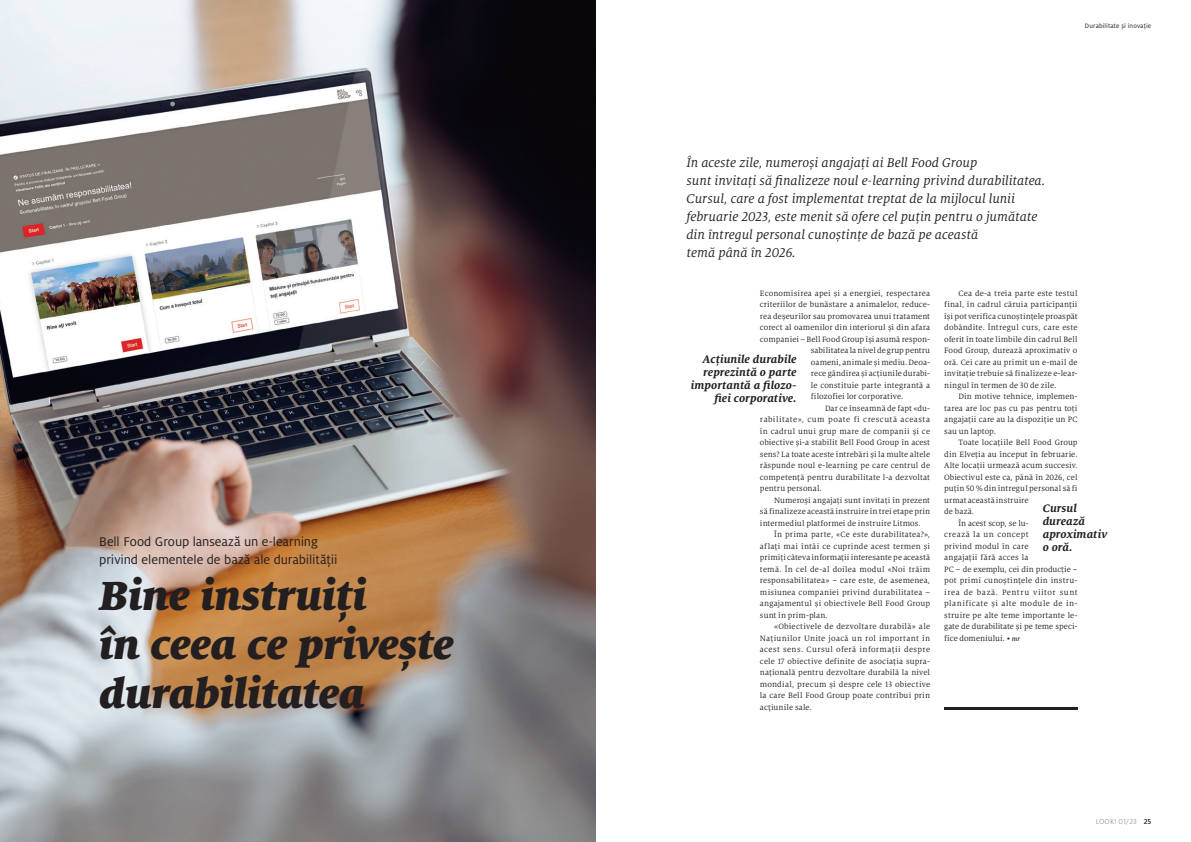
<style>
.page{position:relative;width:1191px;height:842px;background:#fff}
.page>*{position:absolute;margin:0;border:0;box-sizing:border-box;transform-origin:0 0}
.t1{font:italic 900 45px/49px "Milo Serif Pro";letter-spacing:-.005em;color:#231f20}
.t2{font:italic 14px/18px "Milo Serif Pro";color:#231f20}
.t3{font:14px/18px "Milo Pro";letter-spacing:-.005em;color:#231f20}
.t4{font:italic 700 12px/13px "Milo Serif Pro";letter-spacing:.005em;color:#231f20}
.t5{font:8.5px/11.5px "Milo Serif Pro";letter-spacing:.015em;color:#231f20;text-align:justify}
.t6{font:8.5px "Milo Serif Pro";letter-spacing:-.005em;color:#231f20}
.t7{font:8.5px "Milo Serif Pro";letter-spacing:.05em;color:#231f20}
.t8{font:8.5px "Milo Serif Pro";letter-spacing:.055em;color:#231f20}
.t9{font:8.5px "Milo Serif Pro";letter-spacing:.045em;color:#231f20}
.t10{font:8.5px "Milo Serif Pro";letter-spacing:.04em;color:#231f20}
.t11{font:8.5px "Milo Serif Pro";letter-spacing:-.01em;color:#231f20}
.t12{font:8.5px "Milo Serif Pro";letter-spacing:.065em;color:#231f20}
.t13{font:300 8px "Milo Pro";letter-spacing:.025em;color:#808285}
.t14{font:7px "Milo Pro";letter-spacing:.015em;color:#231f20}
.s1{font-weight:500;font-style:italic;font-size:7px}
.s2{font-weight:500;color:#231f20}
</style>
<div class="page">
<img style="left:0;top:0;width:595px;height:842px">
<hr style="left:944px;top:708px;width:133px;height:2px;background:#231f20">
<h2 class="t3" style="left:99px;top:533px;width:240px">Bell Food Group lansează un e-learning privind elementele de bază ale durabilității</h2>
<h1 class="t1" style="left:99px;top:571px;width:356px">Bine instruiți<br>în ceea ce privește durabilitatea</h1>
<p class="t14" style="left:1085px;top:22px;width:68px">Durabilitate și inovație</p>
<p class="t2" style="left:686px;top:154px;width:361px">În aceste zile, numeroși angajați ai Bell Food Group<br>sunt invitați să finalizeze noul e-learning privind durabilitatea.<br>Cursul, care a fost implementat treptat de la mijlocul lunii februarie 2023, este menit să ofere cel puțin pentru o jumătate din întregul personal cunoștințe de bază pe această<br>temă până în 2026.</p>
<p class="t5" style="left:760px;top:287px;width:172px">Economisirea apei și a energiei, respectarea</p>
<p class="t5" style="left:760px;top:299px;width:172px">criteriilor de bunăstare a animalelor, reduce-</p>
<p class="t5" style="left:760px;top:310px;width:172px">rea deșeurilor sau promovarea unui tratament</p>
<p class="t5" style="left:760px;top:322px;width:172px">corect al oamenilor din interiorul și din afara</p>
<p class="t5" style="left:760px;top:333px;width:172px">companiei – Bell Food Group își asumă respon-</p>
<p class="t5" style="left:811px;top:345px;width:121px">sabilitatea la nivel de grup pentru</p>
<p class="t5" style="left:811px;top:356px;width:121px">oameni, animale și mediu. Deoa-</p>
<p class="t5" style="left:811px;top:368px;width:121px">rece gândirea și acțiunile durabi-</p>
<p class="t5" style="left:811px;top:379px;width:121px">le constituie parte integrantă a</p>
<p class="t5" style="left:811px;top:391px;width:94px">filozofiei lor corporative.</p>
<p class="t5" style="left:825px;top:402px;width:106px">Dar ce înseamnă de fapt «du-</p>
<p class="t8" style="left:760px;top:415px;width:172px">rabilitate», cum poate fi crescută aceasta</p>
<p class="t5" style="left:760px;top:425px;width:172px">în cadrul unui grup mare de companii și ce</p>
<p class="t5" style="left:760px;top:437px;width:172px">obiective și-a stabilit Bell Food Group în acest</p>
<p class="t5" style="left:760px;top:448px;width:172px">sens? La toate aceste întrebări și la multe altele</p>
<p class="t5" style="left:760px;top:460px;width:172px">răspunde noul e-learning pe care centrul de</p>
<p class="t5" style="left:760px;top:471px;width:172px">competență pentru durabilitate l-a dezvoltat</p>
<p class="t5" style="left:760px;top:483px;width:63px">pentru personal.</p>
<p class="t5" style="left:774px;top:494px;width:157px">Numeroși angajați sunt invitați în prezent</p>
<p class="t5" style="left:760px;top:506px;width:172px">să finalizeze această instruire în trei etape prin</p>
<p class="t5" style="left:760px;top:517px;width:162px">intermediul platformei de instruire Litmos.</p>
<p class="t5" style="left:774px;top:529px;width:157px">În prima parte, «Ce este durabilitatea?»,</p>
<p class="t5" style="left:760px;top:540px;width:172px">aflați mai întâi ce cuprinde acest termen și</p>
<p class="t5" style="left:760px;top:552px;width:172px">primiți câteva informații interesante pe această</p>
<p class="t5" style="left:760px;top:563px;width:172px">temă. În cel de-al doilea modul «Noi trăim</p>
<p class="t5" style="left:760px;top:575px;width:172px">responsabilitatea» – care este, de asemenea,</p>
<p class="t5" style="left:760px;top:586px;width:172px">misiunea companiei privind durabilitatea –</p>
<p class="t5" style="left:760px;top:598px;width:172px">angajamentul și obiectivele Bell Food Group</p>
<p class="t5" style="left:760px;top:609px;width:69px">sunt în prim-plan.</p>
<p class="t5" style="left:774px;top:621px;width:157px">«Obiectivele de dezvoltare durabilă» ale</p>
<p class="t10" style="left:760px;top:633px;width:172px">Națiunilor Unite joacă un rol important în</p>
<p class="t9" style="left:760px;top:645px;width:172px">acest sens. Cursul oferă informații despre</p>
<p class="t5" style="left:760px;top:655px;width:172px">cele 17 obiective definite de asociația supra-</p>
<p class="t5" style="left:760px;top:667px;width:172px">națională pentru dezvoltare durabilă la nivel</p>
<p class="t5" style="left:760px;top:678px;width:172px">mondial, precum și despre cele 13 obiective</p>
<p class="t5" style="left:760px;top:690px;width:172px">la care Bell Food Group poate contribui prin</p>
<p class="t5" style="left:760px;top:701px;width:53px">acțiunile sale.</p>
<h3 class="t4" style="left:691px;top:353px;width:107px;text-align:right">Acțiunile durabile reprezintă o parte importantă a filozo&shy;fiei corporative.</h3>
<p class="t5" style="left:944px;top:287px;width:135px;text-indent:14px">Cea de-a treia parte este testul final, în cadrul căruia participanții își pot verifica cunoștințele proaspăt dobândite. Întregul curs, care este oferit în toate limbile din cadrul Bell Food Group, durează aproximativ o oră. Cei care au primit un e-mail de invitație trebuie să finalizeze e-lear&shy;ningul în termen de 30 de zile.</p>
<p class="t5" style="left:944px;top:391px;width:135px;text-indent:14px">Din motive tehnice, implemen&shy;tarea are loc pas cu pas pentru toți angajații care au la dispoziție un PC sau un laptop.</p>
<p class="t5" style="left:958px;top:437px;width:121px">Toate locațiile Bell Food Group</p>
<p class="t5" style="left:944px;top:448px;width:135px">din Elveția au început în februarie.</p>
<p class="t5" style="left:944px;top:460px;width:135px">Alte locații urmează acum succesiv.</p>
<p class="t5" style="left:944px;top:471px;width:135px">Obiectivul este ca, până în 2026, cel</p>
<p class="t5" style="left:944px;top:483px;width:135px">puțin 50 % din întregul personal să fi</p>
<p class="t5" style="left:944px;top:494px;width:86px">urmat această instruire</p>
<p class="t5" style="left:944px;top:506px;width:31px">de bază.</p>
<p class="t6" style="left:958px;top:518px;width:72px">În acest scop, se lu-</p>
<p class="t7" style="left:944px;top:530px;width:86px">crează la un concept</p>
<p class="t5" style="left:944px;top:540px;width:86px">privind modul în care</p>
<p class="t5" style="left:944px;top:552px;width:86px">angajații fără acces la</p>
<p class="t11" style="left:944px;top:564px;width:135px">PC – de exemplu, cei din producție –</p>
<p class="t5" style="left:944px;top:575px;width:135px">pot primi cunoștințele din instru-</p>
<p class="t12" style="left:944px;top:587px;width:135px">irea de bază. Pentru viitor sunt</p>
<p class="t7" style="left:944px;top:599px;width:135px">planificate și alte module de in-</p>
<p class="t5" style="left:944px;top:609px;width:135px">struire pe alte teme importante le-</p>
<p class="t6" style="left:944px;top:622px;width:135px">gate de durabilitate și pe teme speci-</p>
<p class="t5" style="left:944px;top:632px;width:77px">fice domeniului. • <span class="s1">mr</span></p>
<h3 class="t4" style="left:1042px;top:501px;width:66px">Cursul durează aproximativ o oră.</h3>
<p class="t13" style="left:1095px;top:817px;width:57px">LOOK! 01/23 <span class="s2">25</span></p>
</div>
